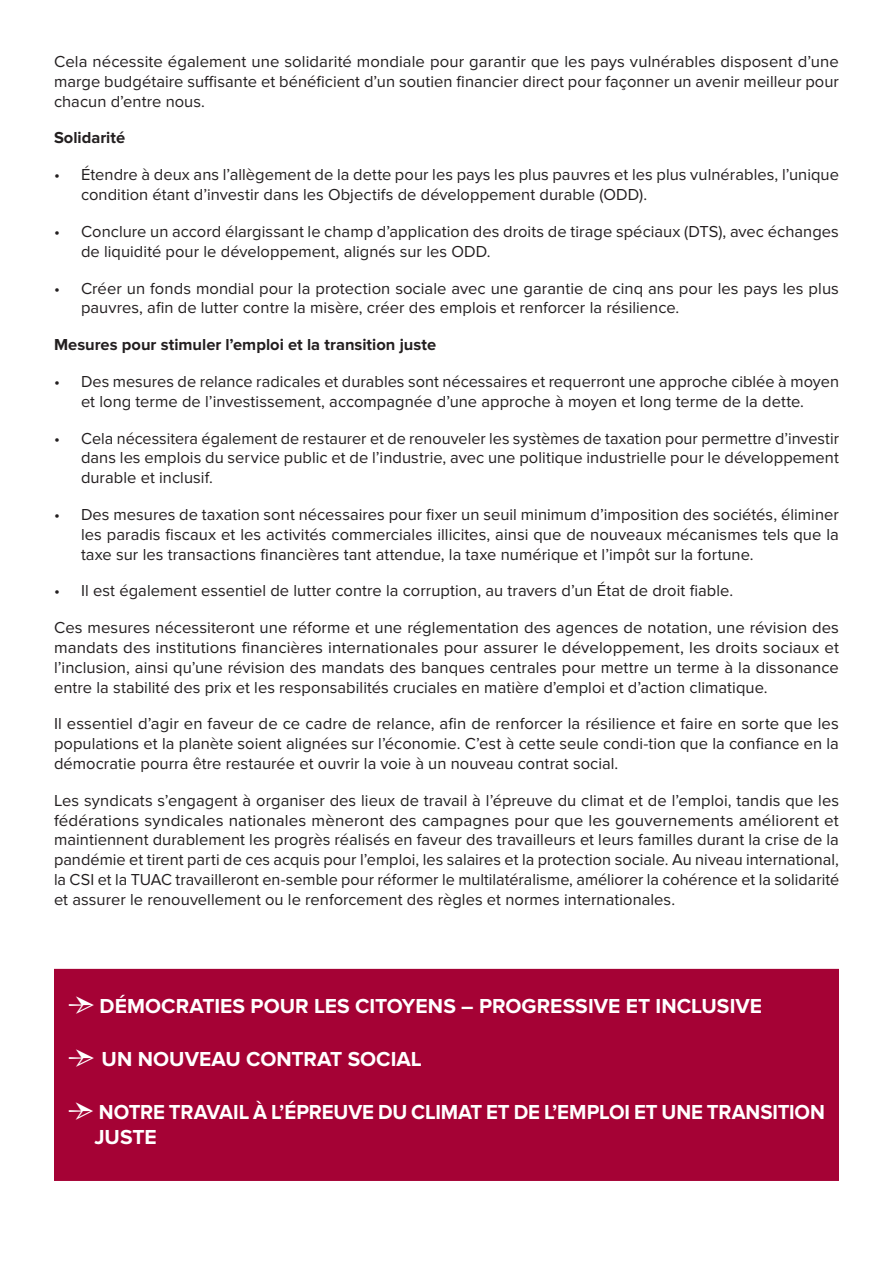
<style>
.page{position:relative;width:893px;height:1263px;background:#fff}
.page>*{position:absolute;margin:0;border:0;box-sizing:border-box;transform-origin:0 0}
.t1{font:700 21px/25.2px "Proxima Nova";color:#fff}
.t2{font:16.5px/19.8px "Proxima Nova";letter-spacing:.005em;color:#231f20;text-align:justify}
.t3{font:700 16.5px "Proxima Nova";color:#231f20}
.s1{font-family:"Minion Pro";font-weight:400;font-size:30px}
</style>
<div class="page">
<div style="left:54px;top:969px;width:785px;height:212px;background:#a50235"></div>
<p class="t2" style="left:54px;top:52px;width:786px">Cela nécessite également une solidarité mondiale pour garantir que les pays vulnérables disposent d’une marge budgétaire suffisante et bénéficient d’un soutien financier direct pour façonner un avenir meilleur pour chacun d’entre nous.</p>
<p class="t3" style="left:54px;top:128px;width:73px">Solidarité</p>
<p class="t2" style="left:81px;top:165px;width:760px;text-indent:-27px">• Étendre à deux ans l’allègement de la dette pour les pays les plus pauvres et les plus vulnérables, l’unique condition étant d’investir dans les Objectifs de développement durable (ODD).</p>
<p class="t2" style="left:81px;top:222px;width:759px;text-indent:-27px">• Conclure un accord élargissant le champ d’application des droits de tirage spéciaux (DTS), avec échanges de liquidité pour le développement, alignés sur les ODD.</p>
<p class="t2" style="left:81px;top:278px;width:759px;text-indent:-27px">• Créer un fonds mondial pour la protection sociale avec une garantie de cinq ans pour les pays les plus pauvres, afin de lutter contre la misère, créer des emplois et renforcer la résilience.</p>
<p class="t3" style="left:54px;top:335px;width:384px">Mesures pour stimuler l’emploi et la transition juste</p>
<p class="t2" style="left:54px;top:372px;width:786px;text-align:center">• Des mesures de relance radicales et durables sont nécessaires et requerront une approche ciblée à moyen et long terme de l’investissement, accompagnée d’une approche à moyen et long terme de la dette.</p>
<p class="t2" style="left:81px;top:428px;width:759px;text-indent:-27px">• Cela nécessitera également de restaurer et de renouveler les systèmes de taxation pour permettre d’investir dans les emplois du service public et de l’industrie, avec une politique industrielle pour le développement durable et inclusif.</p>
<p class="t2" style="left:81px;top:505px;width:759px;text-indent:-27px">• Des mesures de taxation sont nécessaires pour fixer un seuil minimum d’imposition des sociétés, éliminer les paradis fiscaux et les activités commerciales illicites, ainsi que de nouveaux mécanismes tels que la taxe sur les transactions financières tant attendue, la taxe numérique et l’impôt sur la fortune.</p>
<p class="t2" style="left:54px;top:581px;width:681px">• Il est également essentiel de lutter contre la corruption, au travers d’un État de droit fiable.</p>
<p class="t2" style="left:54px;top:618px;width:787px">Ces mesures nécessiteront une réforme et une réglementation des agences de notation, une révision des mandats des institutions financières internationales pour assurer le développement, les droits sociaux et l’inclusion, ainsi qu’une révision des mandats des banques centrales pour mettre un terme à la dissonance entre la stabilité des prix et les responsabilités cruciales en matière d’emploi et d’action climatique.</p>
<p class="t2" style="left:54px;top:714px;width:786px">Il essentiel d’agir en faveur de ce cadre de relance, afin de renforcer la résilience et faire en sorte que les populations et la planète soient alignées sur l’économie. C’est à cette seule condi-tion que la confiance en la démocratie pourra être restaurée et ouvrir la voie à un nouveau contrat social.</p>
<p class="t2" style="left:54px;top:791px;width:787px">Les syndicats s’engagent à organiser des lieux de travail à l’épreuve du climat et de l’emploi, tandis que les fédérations syndicales nationales mèneront des campagnes pour que les gouvernements améliorent et maintiennent durablement les progrès réalisés en faveur des travailleurs et leurs familles durant la crise de la pandémie et tirent parti de ces acquis pour l’emploi, les salaires et la protection sociale. Au niveau international, la CSI et la TUAC travailleront en-semble pour réformer le multilatéralisme, améliorer la cohérence et la solidarité et assurer le renouvellement ou le renforcement des règles et normes internationales.</p>
<p class="t1" style="left:68px;top:994px;width:696px"><span class="s1">→</span> DÉMOCRATIES POUR LES CITOYENS – PROGRESSIVE ET INCLUSIVE</p>
<p class="t1" style="left:68px;top:1047px;width:355px"><span class="s1">→</span> UN NOUVEAU CONTRAT SOCIAL</p>
<p class="t1" style="left:94px;top:1100px;width:732px;text-indent:-26px"><span class="s1">→</span> NOTRE TRAVAIL À L’ÉPREUVE DU CLIMAT ET DE L’EMPLOI ET UNE TRANSITION<br>JUSTE</p>
</div>
